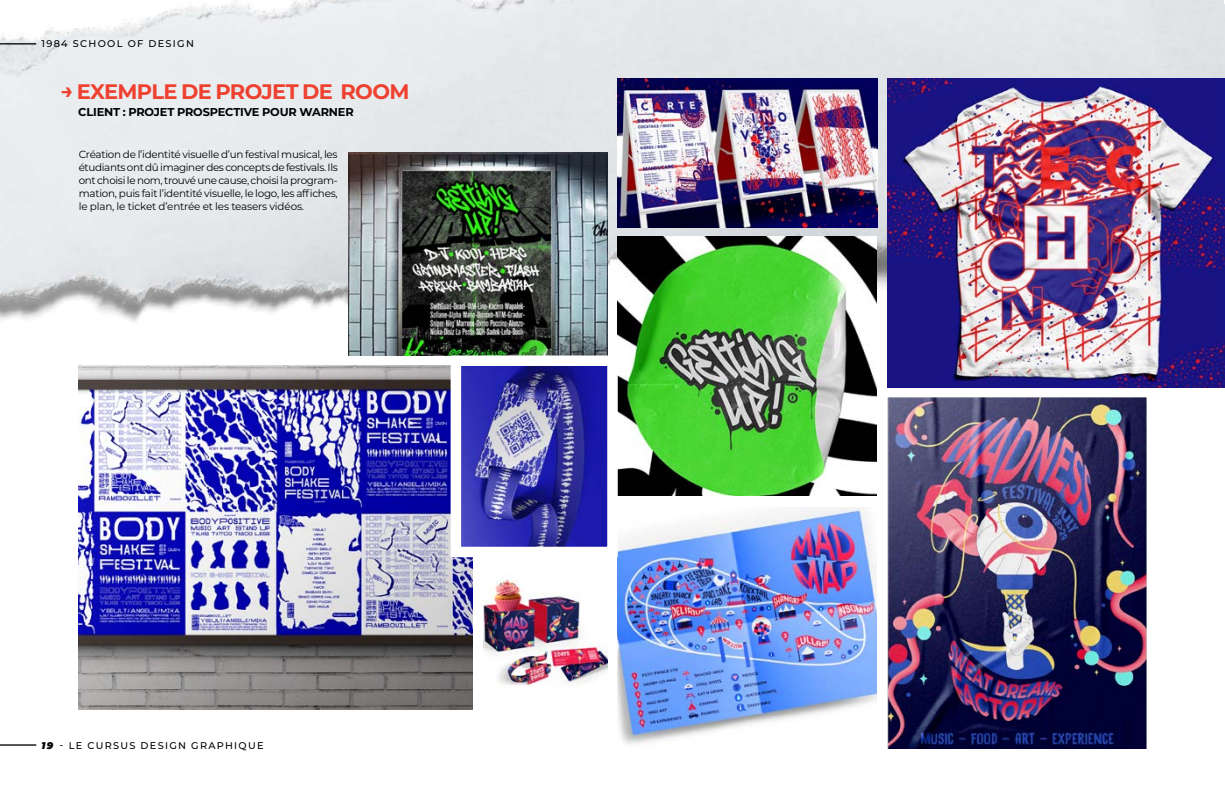
<style>
.page{position:relative;width:1225px;height:788px;background:#fff}
.page>*{position:absolute;margin:0;border:0;box-sizing:border-box;transform-origin:0 0}
.t1{font:700 21px "Montserrat";letter-spacing:-.03em;color:#ef4130}
.t2{font:700 11.38px "Montserrat";letter-spacing:-.015em;color:#000}
.t3{font:10.41px/13px "Montserrat";letter-spacing:-.015em;color:#000;text-align:justify}
.t4{font:500 9.71px "Montserrat";letter-spacing:.13em;color:#000}
.t5{font:italic 900 9.71px "Montserrat";color:#000}
</style>
<div class="page">
<img style="left:0;top:0;width:1225px;height:356px">
<img style="left:78px;top:366px;width:394px;height:343px">
<img style="left:887px;top:79px;width:338px;height:308px">
<img style="left:618px;top:236px;width:259px;height:259px">
<img style="left:618px;top:507px;width:259px;height:237px">
<img style="left:887px;top:398px;width:259px;height:350px">
<img style="left:348px;top:152px;width:259px;height:203px">
<img style="left:483px;top:579px;width:124px;height:106px">
<img style="left:618px;top:79px;width:260px;height:149px">
<img style="left:445px;top:350px;width:178px;height:212px">
<hr style="left:0;top:43px;width:36px;height:1px;background:#000">
<hr style="left:0;top:744px;width:36px;height:1px;background:#000">
<p class="t4" style="left:42px;top:37px;width:154px">1984 SCHOOL OF DESIGN</p>
<h1 class="t1" style="left:61px;top:76px;width:350px">→ EXEMPLE DE PROJET DE ROOM</h1>
<p class="t2" style="left:78px;top:104px;width:277px">CLIENT : PROJET PROSPECTIVE POUR WARNER</p>
<p class="t3" style="left:79px;top:148px;width:261px">Création de l’identité visuelle d’un festival musical, les étudiants ont dû imaginer des concepts de festivals. Ils ont choisi le nom, trouvé une cause, choisi la program&shy;mation, puis fait l’identité visuelle, le logo, les affiches, le plan, le ticket d’entrée et les teasers vidéos.</p>
<p class="t5" style="left:42px;top:737px;width:13px">19</p>
<p class="t4" style="left:60px;top:738px;width:205px">- LE CURSUS DESIGN GRAPHIQUE</p>
</div>
